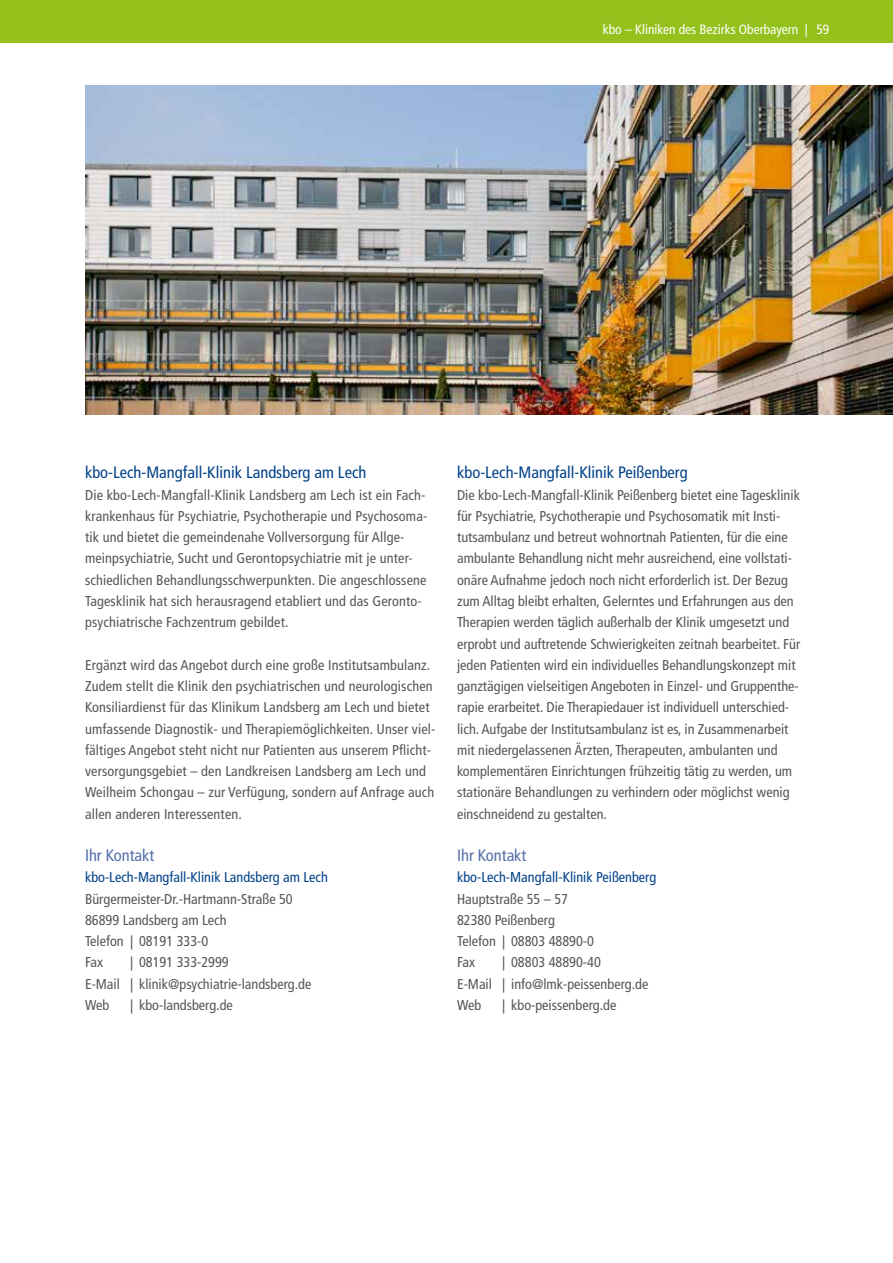
<style>
.page{position:relative;width:893px;height:1263px;background:#fff}
.page>*{position:absolute;margin:0;border:0;box-sizing:border-box;transform-origin:0 0}
.t1{font:condensed 16.5px "Frutiger LT Com";color:#004189}
.t2{font:condensed 16.5px "Frutiger LT Com";color:#546eaa}
.t3{font:condensed 14.25px/21.3px "Frutiger LT Com";color:#565656}
.t4{font:condensed 14.25px "Frutiger LT Com";color:#004189}
.t5{font:condensed 13.5px "Frutiger LT Com";color:#fff}
</style>
<div class="page">
<img style="left:85px;top:85px;width:808px;height:330px">
<div style="left:0;top:0;width:893px;height:43px;background:#94c11c"></div>
<p class="t5" style="left:603px;top:21px;width:228px">kbo – Kliniken des Bezirks Oberbayern | 59</p>
<p class="t1" style="left:85px;top:463px;width:283px">kbo-Lech-Mangfall-Klinik Landsberg am Lech</p>
<p class="t3" style="left:85px;top:484px;width:344px">Die kbo-Lech-Mangfall-Klinik Landsberg am Lech ist ein Fach&shy;krankenhaus für Psychiatrie, Psychotherapie und Psychosoma&shy;tik und bietet die gemeindenahe Vollversorgung für Allge&shy;meinpsychiatrie, Sucht und Gerontopsychiatrie mit je unter&shy;schiedlichen Behandlungsschwerpunkten. Die angeschlossene Tagesklinik hat sich herausragend etabliert und das Geronto&shy;psychiatrische Fachzentrum gebildet.</p>
<p class="t3" style="left:85px;top:654px;width:352px">Ergänzt wird das Angebot durch eine große Institutsambulanz.<br>Zudem stellt die Klinik den psychiatrischen und neurologischen Konsiliardienst für das Klinikum Landsberg am Lech und bietet umfassende Diagnostik- und Therapiemöglichkeiten. Unser viel&shy;fältiges Angebot steht nicht nur Patienten aus unserem Pflicht&shy;versorgungsgebiet – den Landkreisen Landsberg am Lech und Weilheim Schongau – zur Verfügung, sondern auf Anfrage auch allen anderen Interessenten.</p>
<p class="t2" style="left:85px;top:846px;width:71px">Ihr Kontakt</p>
<p class="t4" style="left:85px;top:869px;width:244px">kbo-Lech-Mangfall-Klinik Landsberg am Lech</p>
<p class="t3" style="left:85px;top:888px;width:209px">Bürgermeister-Dr.-Hartmann-Straße 50<br>86899 Landsberg am Lech<br>Telefon | 08191 333-0<br>Fax</p>
<p class="t3" style="left:85px;top:952px;width:228px;text-indent:45px">| 08191 333-2999<br>E-Mail | klinik@psychiatrie-landsberg.de<br>Web</p>
<p class="t3" style="left:130px;top:994px;width:104px">| kbo-landsberg.de</p>
<p class="t1" style="left:457px;top:463px;width:232px">kbo-Lech-Mangfall-Klinik Peißenberg</p>
<p class="t3" style="left:457px;top:484px;width:345px">Die kbo-Lech-Mangfall-Klinik Peißenberg bietet eine Tagesklinik für Psychiatrie, Psychotherapie und Psychosomatik mit Insti&shy;tutsambulanz und betreut wohnortnah Patienten, für die eine ambulante Behandlung nicht mehr ausreichend, eine vollstati&shy;onäre Aufnahme jedoch noch nicht erforderlich ist. Der Bezug zum Alltag bleibt erhalten, Gelerntes und Erfahrungen aus den Therapien werden täglich außerhalb der Klinik umgesetzt und erprobt und auftretende Schwierigkeiten zeitnah bearbeitet. Für jeden Patienten wird ein individuelles Behandlungskonzept mit ganztägigen vielseitigen Angeboten in Einzel- und Gruppenthe&shy;rapie erarbeitet. Die Therapiedauer ist individuell unterschied&shy;lich. Aufgabe der Institutsambulanz ist es, in Zusammenarbeit mit niedergelassenen Ärzten, Therapeuten, ambulanten und komplementären Einrichtungen frühzeitig tätig zu werden, um stationäre Behandlungen zu verhindern oder möglichst wenig einschneidend zu gestalten.</p>
<p class="t2" style="left:457px;top:846px;width:71px">Ihr Kontakt</p>
<p class="t4" style="left:457px;top:869px;width:201px">kbo-Lech-Mangfall-Klinik Peißenberg</p>
<p class="t3" style="left:457px;top:888px;width:138px">Hauptstraße 55 – 57<br>82380 Peißenberg<br>Telefon | 08803 48890-0<br>Fax</p>
<p class="t3" style="left:457px;top:952px;width:193px;text-indent:45px">| 08803 48890-40<br>E-Mail | info@lmk-peissenberg.de<br>Web</p>
<p class="t3" style="left:502px;top:994px;width:116px">| kbo-peissenberg.de</p>
</div>
